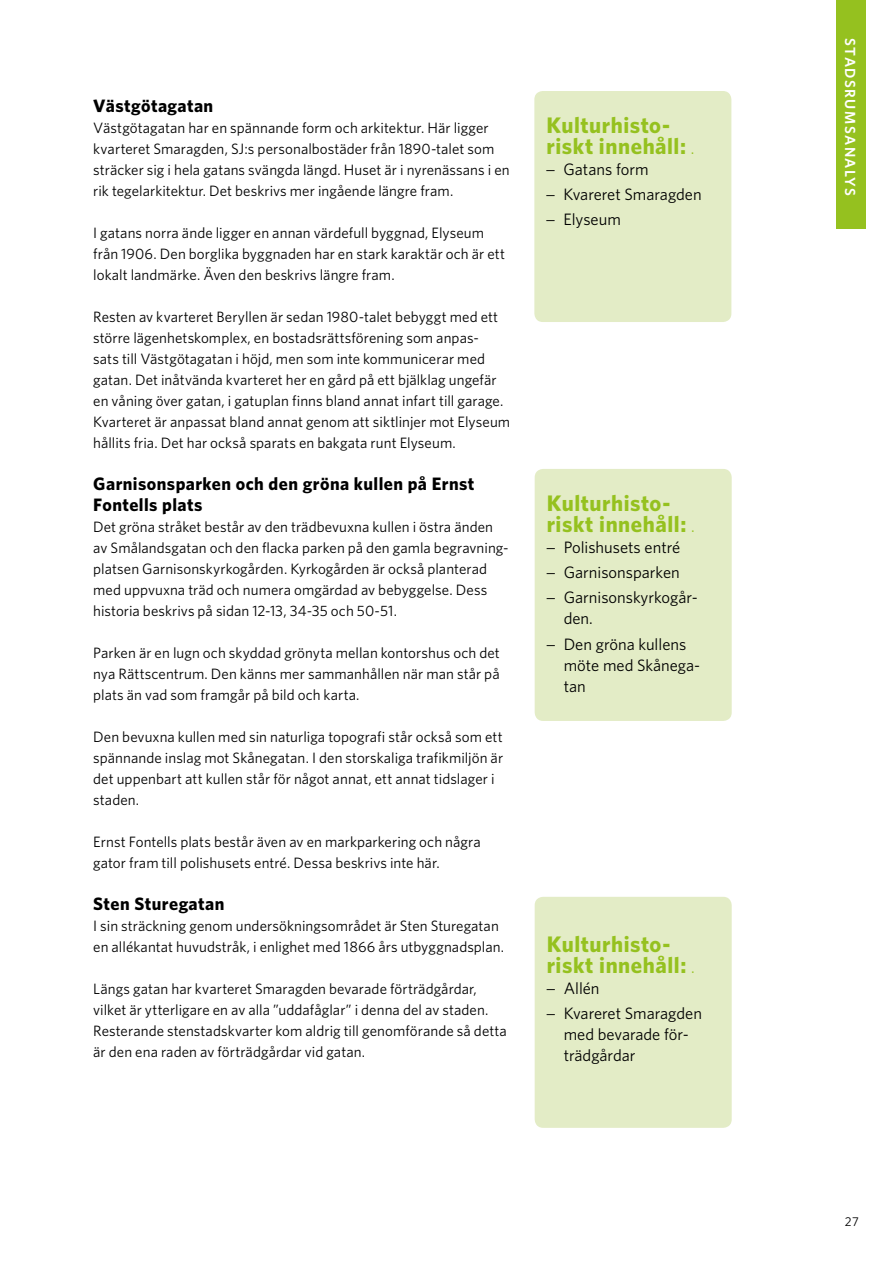
<style>
.page{position:relative;width:893px;height:1263px;background:#fff}
.page>*{position:absolute;margin:0;border:0;box-sizing:border-box;transform-origin:0 0}
.Innehållsförteckning{font:700 22.5px/21px "Whitney";letter-spacing:.025em;color:#95c11f}
.Rubrik_2{font:700 18px/21px "Whitney";letter-spacing:.025em;color:#000}
.t1{font:16.5px/21px "Whitney";color:#000}
.Whitney_Bröd{font:15px/21px "Whitney";letter-spacing:.005em;color:#000}
.t2{font:600 14.7px "Whitney";letter-spacing:.095em;color:#fff}
.t3{font:12.75px "Whitney";color:#000}
.s1{font-weight:400;font-size:16.5px}
.s2{font-family:"Adobe Caslon Pro"}
</style>
<div class="page">
<div style="left:836px;top:0;width:29px;height:229px;background:#95c11f"></div>
<div style="left:535px;top:469px;width:197px;height:252px;background:#e3ecc6;border-radius:9px"></div>
<div style="left:534px;top:91px;width:197px;height:231px;background:#e3ecc6;border-radius:9px"></div>
<div style="left:535px;top:897px;width:197px;height:231px;background:#e3ecc6;border-radius:9px"></div>
<h2 class="Rubrik_2" style="left:93px;top:95px;width:122px">Västgötagatan</h2>
<p class="Whitney_Bröd" style="left:93px;top:117px;width:418px">Västgötagatan har en spännande form och arkitektur. Här ligger kvarteret Smaragden, SJ:s personalbostäder från 1890-talet som sträcker sig i hela gatans svängda längd. Huset är i nyrenässans i en rik tegelarkitektur. Det beskrivs mer ingående längre fram.</p>
<p class="Whitney_Bröd" style="left:93px;top:222px;width:413px">I gatans norra ände ligger en annan värdefull byggnad, Elyseum från 1906. Den borglika byggnaden har en stark karaktär och är ett lokalt landmärke. Även den beskrivs längre fram.</p>
<p class="Whitney_Bröd" style="left:93px;top:306px;width:418px">Resten av kvarteret Beryllen är sedan 1980-talet bebyggt med ett större lägenhetskomplex, en bostadsrättsförening som anpas-<br>sats till Västgötagatan i höjd, men som inte kommunicerar med gatan. Det inåtvända kvarteret her en gård på ett bjälklag ungefär en våning över gatan, i gatuplan finns bland annat infart till garage.<br>Kvarteret är anpassat bland annat genom att siktlinjer mot Elyseum hållits fria. Det har också sparats en bakgata runt Elyseum.</p>
<h2 class="Rubrik_2" style="left:93px;top:473px;width:383px">Garnisonsparken och den gröna kullen på Ernst<br>Fontells plats</h2>
<p class="Whitney_Bröd" style="left:93px;top:516px;width:417px">Det gröna stråket består av den trädbevuxna kullen i östra änden av Smålandsgatan och den flacka parken på den gamla begravning&shy;platsen Garnisonskyrkogården. Kyrkogården är också planterad med uppvuxna träd och numera omgärdad av bebyggelse. Dess historia beskrivs på sidan 12-13, 34-35 och 50-51.</p>
<p class="Whitney_Bröd" style="left:93px;top:642px;width:408px;text-align:justify">Parken är en lugn och skyddad grönyta mellan kontorshus och det nya Rättscentrum. Den känns mer sammanhållen när man står på plats än vad som framgår på bild och karta.</p>
<p class="Whitney_Bröd" style="left:93px;top:726px;width:411px">Den bevuxna kullen med sin naturliga topografi står också som ett spännande inslag mot Skånegatan. I den storskaliga trafikmiljön är det uppenbart att kullen står för något annat, ett annat tidslager i staden.</p>
<p class="Whitney_Bröd" style="left:93px;top:831px;width:389px">Ernst Fontells plats består även av en markparkering och några gator fram till polishusets entré. Dessa beskrivs inte här.</p>
<h2 class="Rubrik_2" style="left:93px;top:893px;width:133px">Sten Sturegatan</h2>
<p class="Whitney_Bröd" style="left:93px;top:915px;width:412px">I sin sträckning genom undersökningsområdet är Sten Sturegatan en allékantat huvudstråk, i enlighet med 1866 års utbyggnadsplan.</p>
<p class="Whitney_Bröd" style="left:93px;top:978px;width:415px">Längs gatan har kvarteret Smaragden bevarade förträdgårdar, vilket är ytterligare en av alla ”uddafåglar” i denna del av staden.<br>Resterande stenstadskvarter kom aldrig till genomförande så detta är den ena raden av förträdgårdar vid gatan.</p>
<p class="Innehållsförteckning" style="left:546px;top:114px;width:150px">Kulturhisto&shy;riskt innehåll: <span class="s1">.</span></p>
<p class="t1" style="left:546px;top:158px;width:104px"><span class="s2">–</span> Gatans form</p>
<p class="t1" style="left:546px;top:183px;width:157px"><span class="s2">–</span> Kvareret Smaragden</p>
<p class="t1" style="left:546px;top:209px;width:76px"><span class="s2">–</span> Elyseum</p>
<p class="Innehållsförteckning" style="left:547px;top:492px;width:150px">Kulturhisto&shy;riskt innehåll: <span class="s1">.</span></p>
<p class="t1" style="left:547px;top:536px;width:135px"><span class="s2">–</span> Polishusets entré</p>
<p class="t1" style="left:547px;top:561px;width:135px"><span class="s2">–</span> Garnisonsparken</p>
<p class="t1" style="left:564px;top:587px;width:136px;text-indent:-17px"><span class="s2">–</span> Garnisonskyrkogår&shy;den.</p>
<p class="t1" style="left:564px;top:633px;width:138px;text-indent:-17px"><span class="s2">–</span> Den gröna kullens möte med Skånega&shy;tan</p>
<p class="Innehållsförteckning" style="left:547px;top:933px;width:150px">Kulturhisto&shy;riskt innehåll: <span class="s1">.</span></p>
<p class="t1" style="left:547px;top:977px;width:54px"><span class="s2">–</span> Allén</p>
<p class="t1" style="left:564px;top:1002px;width:140px;text-indent:-17px"><span class="s2">–</span> Kvareret Smaragden med bevarade för&shy;trädgårdar</p>
<p class="t2" style="left:860px;top:38px;width:159px;rotate:90deg">stadsrumsanalys</p>
<p class="t3" style="left:845px;top:1213px;width:16px">27</p>
</div>
